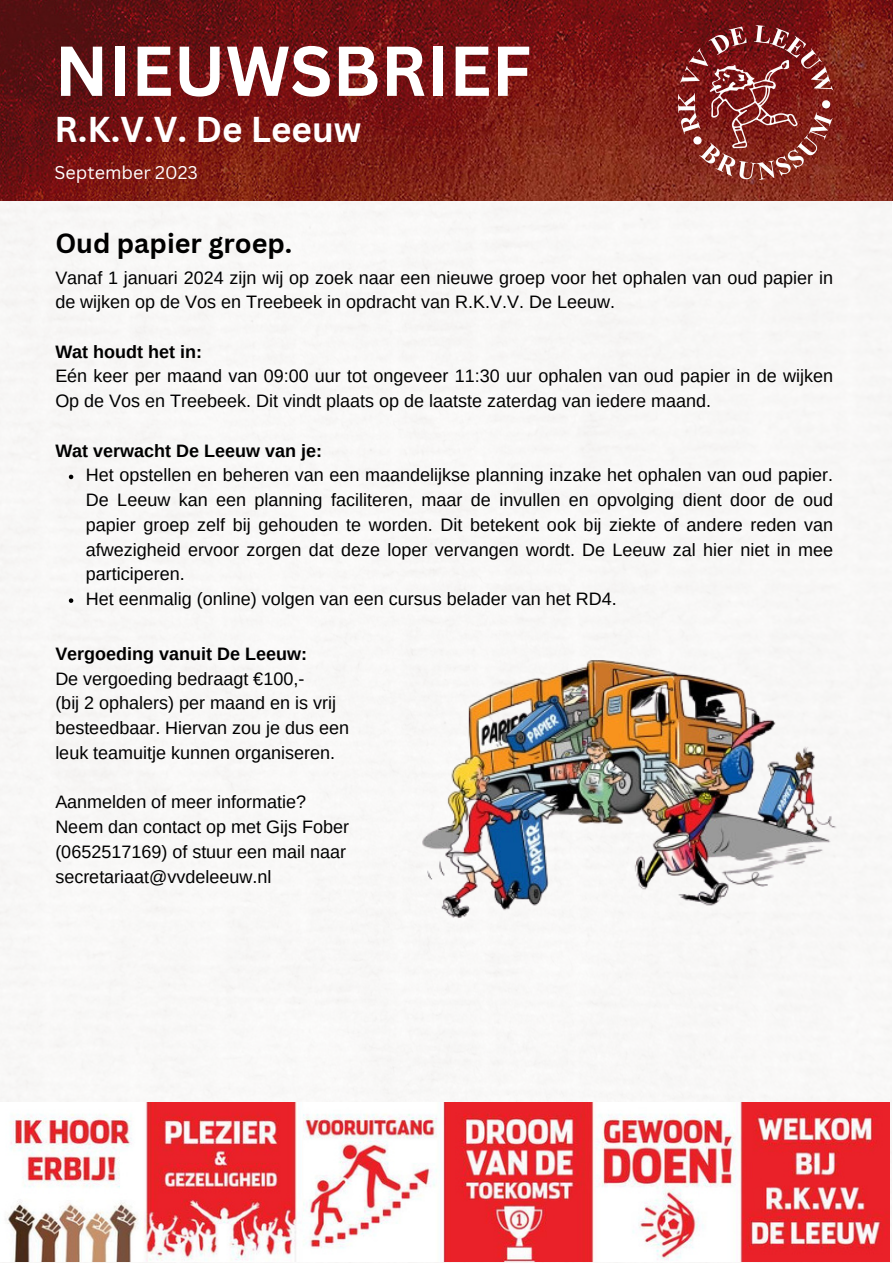
<style>
.page{position:relative;width:893px;height:1264px;background:#fff}
.page>*{position:absolute;margin:0;border:0;box-sizing:border-box;transform-origin:0 0}
.t1{font:700 69px "Canva Sans";color:#fff}
.t2{font:700 34.95px "Canva Sans";color:#fff}
.t3{font:700 27px "Canva Sans";color:#000}
.t4{font:18px/24.8px "Arimo";color:#000}
.t5{font:700 18px "Arimo";color:#000}
.t6{font:18px "Canva Sans";color:#fff}
</style>
<div class="page">
<img style="left:0;top:0;width:892px;height:1262px">
<svg style="left:832px;top:0;width:7px;height:6px"></svg>
<svg style="left:832px;top:27px;width:7px;height:8px"></svg>
<svg style="left:832px;top:56px;width:7px;height:7px"></svg>
<svg style="left:832px;top:84px;width:7px;height:7px"></svg>
<svg style="left:832px;top:113px;width:7px;height:7px"></svg>
<svg style="left:832px;top:141px;width:7px;height:7px"></svg>
<svg style="left:832px;top:169px;width:7px;height:7px"></svg>
<svg style="left:860px;top:0;width:7px;height:6px"></svg>
<svg style="left:860px;top:27px;width:7px;height:8px"></svg>
<svg style="left:860px;top:56px;width:7px;height:7px"></svg>
<svg style="left:860px;top:84px;width:7px;height:7px"></svg>
<svg style="left:860px;top:113px;width:7px;height:7px"></svg>
<svg style="left:860px;top:141px;width:7px;height:7px"></svg>
<svg style="left:860px;top:169px;width:7px;height:7px"></svg>
<svg style="left:889px;top:0;width:3px;height:6px"></svg>
<svg style="left:889px;top:27px;width:3px;height:8px"></svg>
<svg style="left:889px;top:56px;width:3px;height:7px"></svg>
<svg style="left:889px;top:84px;width:3px;height:7px"></svg>
<svg style="left:889px;top:113px;width:3px;height:7px"></svg>
<svg style="left:889px;top:141px;width:3px;height:7px"></svg>
<svg style="left:889px;top:169px;width:3px;height:7px"></svg>
<img style="left:678px;top:26px;width:154px;height:154px">
<img style="left:0;top:1102px;width:889px;height:159px">
<svg style="left:69px;top:474px;width:4px;height:5px"></svg>
<svg style="left:69px;top:598px;width:4px;height:5px"></svg>
<img style="left:373px;top:645px;width:481px;height:273px">
<p class="t1" style="left:55px;top:22px;width:478px">NIEUWSBRIEF</p>
<p class="t2" style="left:55px;top:104px;width:308px">R.K.V.V. De Leeuw</p>
<p class="t6" style="left:55px;top:160px;width:145px">September 2023</p>
<p class="t3" style="left:55px;top:224px;width:238px">Oud papier groep.</p>
<p class="t4" style="left:55px;top:265px;width:779px">Vanaf 1 januari 2024 zijn wij op zoek naar een nieuwe groep voor het ophalen van oud papier in de wijken op de Vos en Treebeek in opdracht van R.K.V.V. De Leeuw.</p>
<p class="t5" style="left:55px;top:341px;width:148px">Wat houdt het in:</p>
<p class="t4" style="left:55px;top:364px;width:779px">Eén keer per maand van 09:00 uur tot ongeveer 11:30 uur ophalen van oud papier in de wijken<br>Op de Vos en Treebeek. Dit vindt plaats op de laatste zaterdag van iedere maand.</p>
<p class="t5" style="left:55px;top:440px;width:268px">Wat verwacht De Leeuw van je:</p>
<p class="t4" style="left:86px;top:463px;width:748px;text-align:justify">Het opstellen en beheren van een maandelijkse planning inzake het ophalen van oud papier.<br>De Leeuw kan een planning faciliteren, maar de invullen en opvolging dient door de oud papier groep zelf bij gehouden te worden. Dit betekent ook bij ziekte of andere reden van afwezigheid ervoor zorgen dat deze loper vervangen wordt. De Leeuw zal hier niet in mee participeren.</p>
<p class="t4" style="left:86px;top:586px;width:532px">Het eenmalig (online) volgen van een cursus belader van het RD4.</p>
<p class="t5" style="left:55px;top:643px;width:253px">Vergoeding vanuit De Leeuw:</p>
<p class="t4" style="left:55px;top:666px;width:250px">De vergoeding bedraagt €100,-</p>
<p class="t4" style="left:55px;top:690px;width:295px">(bij 2 ophalers) per maand en is vrij besteedbaar. Hiervan zou je dus een leuk teamuitje kunnen organiseren.</p>
<p class="t4" style="left:55px;top:789px;width:295px">Aanmelden of meer informatie?<br>Neem dan contact op met Gijs Fober (0652517169) of stuur een mail naar secretariaat@vvdeleeuw.nl</p>
</div>
